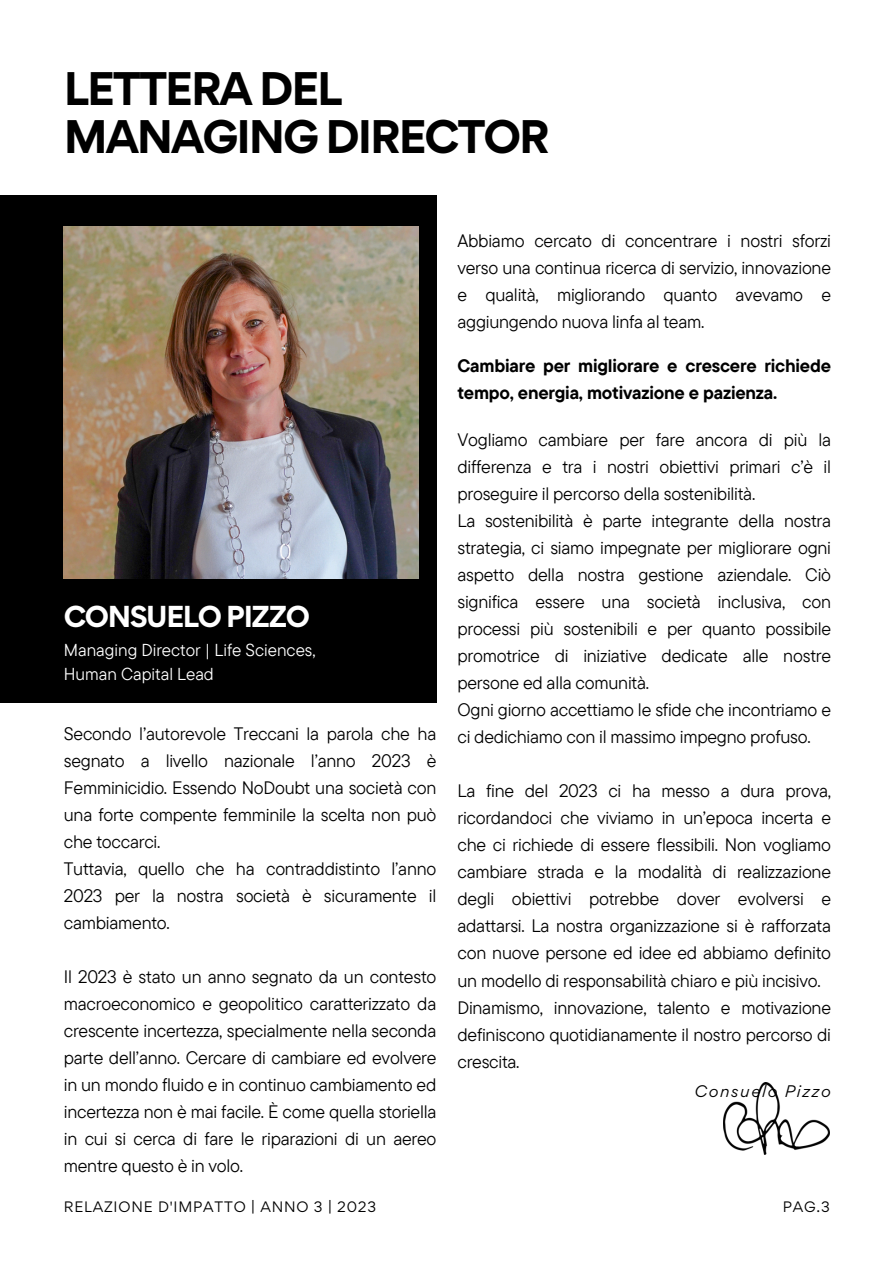
<style>
.page{position:relative;width:894px;height:1264px;background:#fff}
.page>*{position:absolute;margin:0;border:0;box-sizing:border-box;transform-origin:0 0}
.t1{font:700 42px/47.2px "Gordita";letter-spacing:-.05em;color:#000}
.t2{font:700 27px "Gordita";letter-spacing:-.05em;color:#fff}
.t3{font:18px/27px "TT Commons Pro";letter-spacing:-.015em;color:#000}
.t4{font:700 18px/27px "TT Commons Pro";letter-spacing:-.015em;color:#000}
.t5{font:17.25px/23.7px "TT Commons Pro";color:#fff}
.t6{font:italic 15px "Gordita";letter-spacing:.11em;color:#000}
.t7{font:13.5px "Gordita";letter-spacing:.06em;color:#000001}
</style>
<div class="page">
<div style="left:0;top:195px;width:436px;height:507px;background:#000"></div>
<img style="left:64px;top:226px;width:354px;height:352px">
<img style="left:723px;top:1082px;width:106px;height:72px">
<h2 class="t1" style="left:64px;top:65px;width:487px">LETTERA DEL<br>MANAGING DIRECTOR</h2>
<h4 class="t2" style="left:64px;top:598px;width:248px">CONSUELO PIZZO</h4>
<p class="t5" style="left:64px;top:637px;width:253px">Managing Director | Life Sciences,<br>Human Capital Lead</p>
<p class="t3" style="left:64px;top:719px;width:374px">Secondo l’autorevole Treccani la parola che ha segnato a livello nazionale l’anno 2023 è Femminicidio. Essendo NoDoubt una società con una forte compente femminile la scelta non può che toccarci.<br>Tuttavia, quello che ha contraddistinto l’anno 2023 per la nostra società è sicuramente il cambiamento.</p>
<p class="t3" style="left:64px;top:962px;width:374px;text-align:justify">Il 2023 è stato un anno segnato da un contesto macroeconomico e geopolitico caratterizzato da crescente incertezza, specialmente nella seconda parte dell’anno. Cercare di cambiare ed evolvere in un mondo fluido e in continuo cambiamento ed incertezza non è mai facile. È come quella storiella in cui si cerca di fare le riparazioni di un aereo mentre questo è in volo.</p>
<p class="t3" style="left:457px;top:227px;width:375px;text-align:justify">Abbiamo cercato di concentrare i nostri sforzi verso una continua ricerca di servizio, innovazione e qualità, migliorando quanto avevamo e aggiungendo nuova linfa al team.</p>
<p class="t4" style="left:457px;top:352px;width:375px">Cambiare per migliorare e crescere richiede tempo, energia, motivazione e pazienza.</p>
<h5 class="t3" style="left:457px;top:426px;width:375px">Vogliamo cambiare per fare ancora di più la differenza e tra i nostri obiettivi primari c’è il proseguire il percorso della sostenibilità.<br>La sostenibilità è parte integrante della nostra strategia, ci siamo impegnate per migliorare ogni aspetto della nostra gestione aziendale. Ciò significa essere una società inclusiva, con processi più sostenibili e per quanto possibile promotrice di iniziative dedicate alle nostre persone ed alla comunità.<br>Ogni giorno accettiamo le sfide che incontriamo e ci dedichiamo con il massimo impegno profuso.</h5>
<h5 class="t3" style="left:457px;top:777px;width:375px">La fine del 2023 ci ha messo a dura prova, ricordandoci che viviamo in un’epoca incerta e che ci richiede di essere flessibili. Non vogliamo cambiare strada e la modalità di realizzazione degli obiettivi potrebbe dover evolversi e adattarsi. La nostra organizzazione si è rafforzata con nuove persone ed idee ed abbiamo definito un modello di responsabilità chiaro e più incisivo.<br>Dinamismo, innovazione, talento e motivazione definiscono quotidianamente il nostro percorso di crescita.</h5>
<h1 class="t6" style="left:694px;top:1080px;width:138px">Consuelo Pizzo</h1>
<p class="t7" style="left:64px;top:1197px;width:314px">RELAZIONE D'IMPATTO | ANNO 3 | 2023</p>
<p class="t7" style="left:782px;top:1197px;width:48px">PAG.3</p>
</div>
